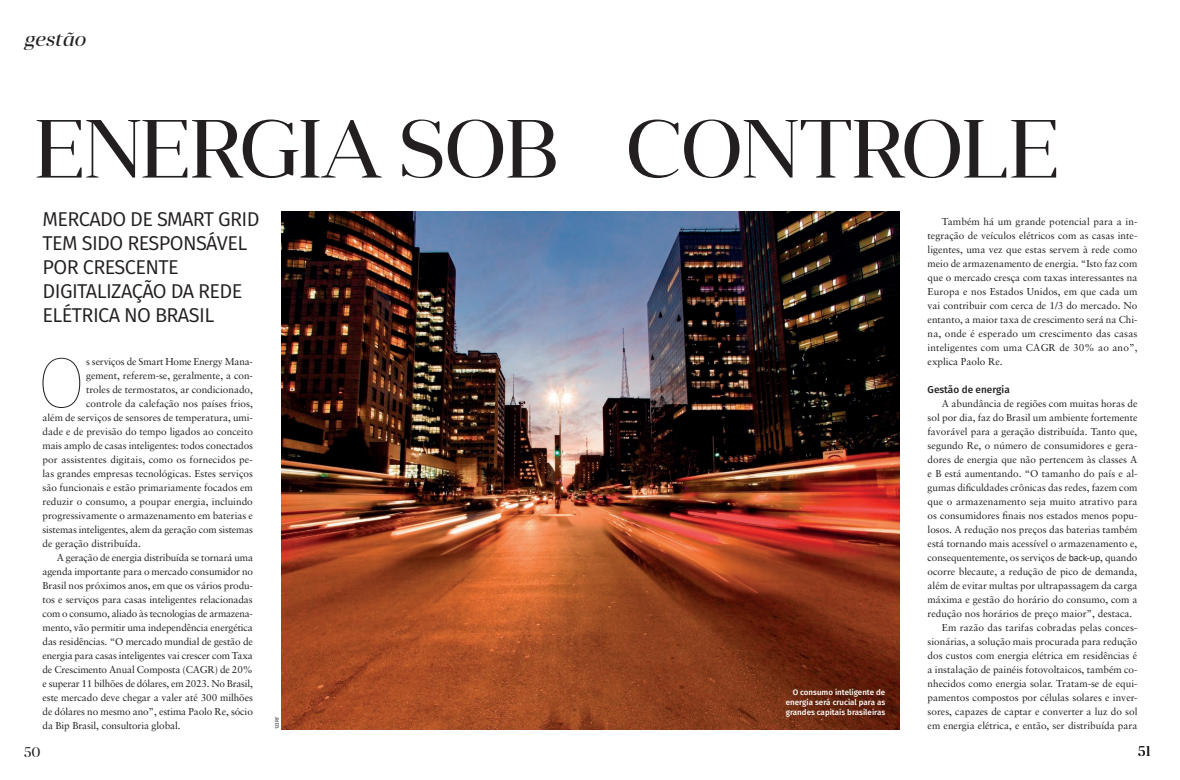
<style>
.page{position:relative;width:1180px;height:780px;background:#fff}
.page>*{position:absolute;margin:0;border:0;box-sizing:border-box;transform-origin:0 0}
.t1{font:82.2px "Anglecia Pro Display";letter-spacing:-.015em;color:#231f20}
.TEXTO_MateriaPrincip{font:71.7px "Fira Sans Hair";color:#231f20}
.LINHA_FINA{font:20px/24px "Fira Sans";letter-spacing:-.03em;color:#231f20}
.t2{font:italic 20px "Anglecia Pro Display";color:#231f20}
.t3{font:14px "Anglecia Pro Display";color:#231f20}
.TEXTO_MateriaPrincip-2{font:10px/14px "Sabon LT Pro";color:#231f20;text-align:justify}
.ENTRETITULO{font:500 10px "Fira Sans";color:#231f20}
.LEGENDA_ESQ{font:500 8px/10px "Fira Sans";color:#fff;text-align:justify}
.CREDITO_FOTO{font:5px "Fira Sans";letter-spacing:.005em;color:#231f20}
.s1{font-family:"Calibri"}
</style>
<div class="page">
<img style="left:281px;top:211px;width:618px;height:518px">
<h3 class="t2" style="left:24px;top:27px;width:63px">gestão</h3>
<p class="t1" style="left:35px;top:96px;width:1026px">ENERGIA SOB CONTROLE</p>
<p class="LINHA_FINA" style="left:43px;top:206px;width:218px">MERCADO DE SMART GRID<br>TEM SIDO RESPONSÁVEL<br>POR CRESCENTE<br>DIGITALIZAÇÃO DA REDE<br>ELÉTRICA NO BRASIL</p>
<p class="TEXTO_MateriaPrincip-2" style="left:927px;top:214px;width:211px;text-indent:14px">Também há um grande potencial para a in&shy;tegração de veículos elétricos com as casas inte&shy;ligentes, uma vez que estas servem à rede como meio de armazenamento de energia. “Isto faz com que o mercado cresça com taxas interessantes na Europa e nos Estados Unidos, em que cada um vai contribuir com cerca de 1/3 do mercado. No entanto, a maior taxa de crescimento será na Chi&shy;na, onde é esperado um crescimento das casas inteligentes com uma CAGR de 30% ao ano”, explica Paolo Re.</p>
<p class="ENTRETITULO" style="left:927px;top:382px;width:84px">Gestão de energia</p>
<p class="TEXTO_MateriaPrincip-2" style="left:927px;top:396px;width:211px;text-indent:14px">A abundância de regiões com muitas horas de sol por dia, faz do Brasil um ambiente fortemente favorável para a geração distribuída. Tanto que, segundo Re, o número de consumidores e gera&shy;dores de energia que não pertencem às classes A e B está aumentando. “O tamanho do país e al&shy;gumas dificuldades crônicas das redes, fazem com que o armazenamento seja muito atrativo para os consumidores finais nos estados menos popu&shy;losos. A redução nos preços das baterias também está tornando mais acessível o armazenamento e, consequentemente, os serviços de <span class="s1">back-up</span>, quando ocorre blecaute, a redução de pico de demanda, além de evitar multas por ultrapassagem da carga máxima e gestão do horário do consumo, com a redução nos horários de preço maior”, destaca.</p>
<p class="TEXTO_MateriaPrincip-2" style="left:927px;top:620px;width:211px;text-indent:14px">Em razão das tarifas cobradas pelas conces&shy;sionárias, a solução mais procurada para redução dos custos com energia elétrica em residências é a instalação de painéis fotovoltaicos, também co&shy;nhecidos como energia solar. Tratam-se de equi&shy;pamentos compostos por células solares e inver&shy;sores, capazes de captar e converter a luz do sol em energia elétrica, e então, ser distribuída para</p>
<p class="TEXTO_MateriaPrincip" style="left:37px;top:332px;width:51px">O</p>
<p class="TEXTO_MateriaPrincip-2" style="left:86px;top:354px;width:168px">s serviços de Smart Home Energy Mana-</p>
<p class="TEXTO_MateriaPrincip-2" style="left:86px;top:368px;width:168px">gement, referem-se, geralmente, a con-</p>
<p class="TEXTO_MateriaPrincip-2" style="left:86px;top:382px;width:168px">troles de termostatos, ar condicionado,</p>
<p class="TEXTO_MateriaPrincip-2" style="left:86px;top:396px;width:168px">controle da calefação nos países frios,</p>
<p class="TEXTO_MateriaPrincip-2" style="left:43px;top:410px;width:212px">além de serviços de sensores de temperatura, umi-</p>
<p class="TEXTO_MateriaPrincip-2" style="left:43px;top:424px;width:212px">dade e de previsão do tempo ligados ao conceito</p>
<p class="TEXTO_MateriaPrincip-2" style="left:43px;top:438px;width:212px">mais amplo de casas inteligentes: todos conectados</p>
<p class="TEXTO_MateriaPrincip-2" style="left:43px;top:452px;width:212px">por assistentes digitais, como os fornecidos pe-</p>
<p class="TEXTO_MateriaPrincip-2" style="left:43px;top:466px;width:212px">las grandes empresas tecnológicas. Estes serviços</p>
<p class="TEXTO_MateriaPrincip-2" style="left:43px;top:480px;width:212px">são funcionais e estão primariamente focados em</p>
<p class="TEXTO_MateriaPrincip-2" style="left:43px;top:494px;width:212px">reduzir o consumo, a poupar energia, incluindo</p>
<p class="TEXTO_MateriaPrincip-2" style="left:43px;top:508px;width:212px">progressivamente o armazenamento em baterias e</p>
<p class="TEXTO_MateriaPrincip-2" style="left:43px;top:522px;width:212px">sistemas inteligentes, alem da geração com sistemas</p>
<p class="TEXTO_MateriaPrincip-2" style="left:43px;top:536px;width:100px">de geração distribuída.</p>
<p class="TEXTO_MateriaPrincip-2" style="left:43px;top:550px;width:212px;text-indent:14px">A geração de energia distribuída se tornará uma agenda importante para o mercado consumidor no Brasil nos próximos anos, em que os vários produ&shy;tos e serviços para casas inteligentes relacionadas com o consumo, aliado às tecnologias de armazena&shy;mento, vão permitir uma independência energética das residências. “O mercado mundial de gestão de energia para casas inteligentes vai crescer com Taxa de Crescimento Anual Composta (CAGR) de 20% e superar 11 bilhões de dólares, em 2023. No Brasil, este mercado deve chegar a valer até 300 milhões de dólares no mesmo ano”, estima Paolo Re, sócio da Bip Brasil, consultoria global.</p>
<p class="LEGENDA_ESQ" style="left:785px;top:686px;width:101px;text-indent:7px">O consumo inteligente de energia será crucial para as grandes capitais brasileiras</p>
<p class="CREDITO_FOTO" style="left:273px;top:729px;width:14px;rotate:-90deg">123RF</p>
<h3 class="t3" style="left:24px;top:743px;width:18px">50</h3>
<p class="t3" style="left:1137px;top:742px;width:14px">51</p>
</div>
